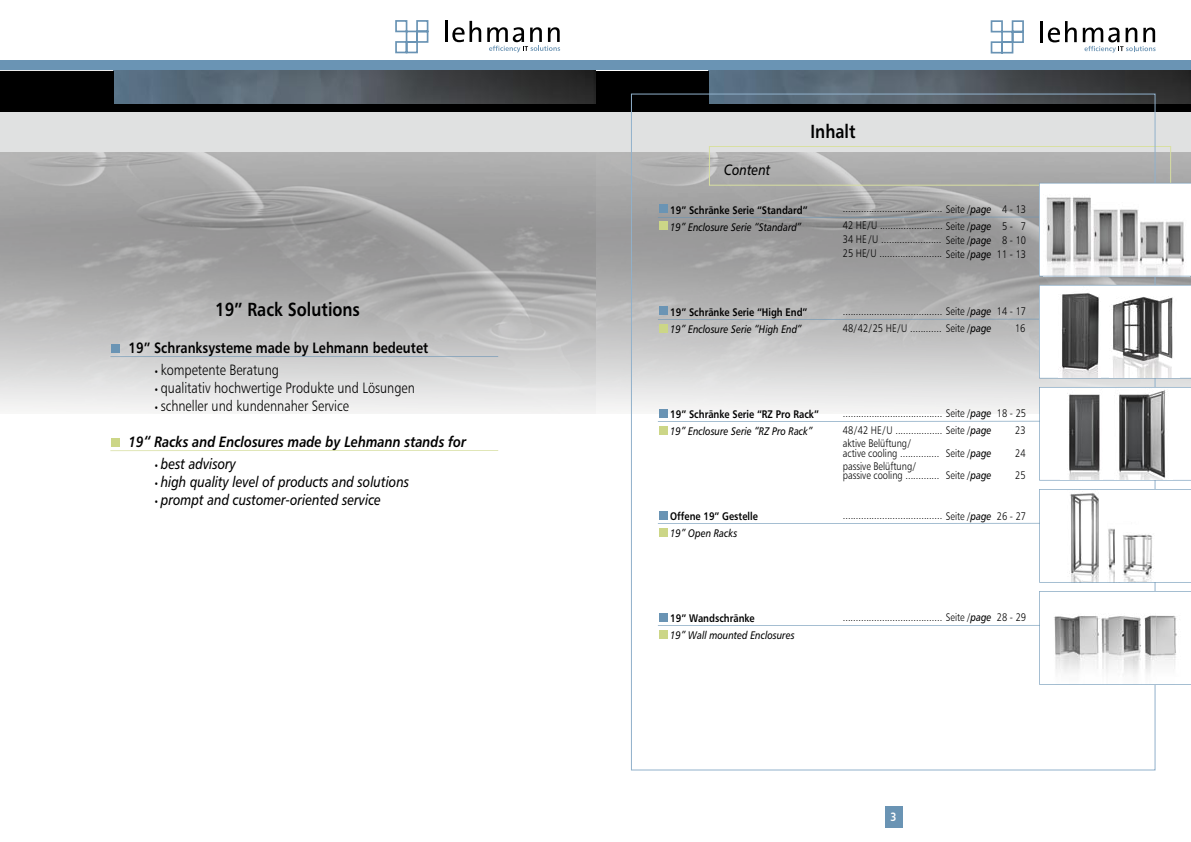
<style>
.page{position:relative;width:1191px;height:842px;background:#fff}
.page>*{position:absolute;margin:0;border:0;box-sizing:border-box;transform-origin:0 0}
.t1{font:19px "Humanist 777 BT Bold B";color:#000;scale:.85 1}
.t2{font:15px "Humanist 777 BT Italic B";color:#000;scale:.85 1}
.t3{font:15px "Humanist 777 BT Light B";color:#000;scale:.85 1}
.t4{font:15px "Humanist 777 BT Bold Italic B";color:#000;scale:.85 1}
.t5{font:15px "Humanist 777 BT Bold B";color:#000;scale:.85 1}
.t6{font:12px "Humanist 777 BT Bold B";color:#fff;scale:.85 1}
.t7{font:11px/17px "Humanist 777 BT Light B";color:#000;scale:.85 1}
.t8{font:11px "Humanist 777 BT Italic B";color:#000;scale:.85 1}
.t9{font:11px "Humanist 777 BT Bold B";color:#000;scale:.85 1}
.s1{font-size:9px}
.s2{font-family:"Humanist 777 BT Light B";font-size:9px}
.s3{font-family:"Humanist 777 BT Italic B"}
</style>
<div class="page">
<img style="left:709px;top:72px;width:482px;height:32px">
<div style="left:595px;top:111px;width:596px;height:41px;background:#e0e1e1"></div>
<svg style="left:709px;top:71px;width:482px;height:1px"></svg>
<div style="left:595px;top:61px;width:596px;height:9px;background:#6a94b4"></div>
<div style="left:595px;top:71px;width:114px;height:34px;background:#000"></div>
<div style="left:595px;top:104px;width:596px;height:8px;background:#000"></div>
<svg style="left:631px;top:94px;width:524px;height:676px"></svg>
<div style="left:884px;top:806px;width:18px;height:22px;background:#6a94b4"></div>
<div style="left:0;top:111px;width:595px;height:41px;background:#e0e1e1"></div>
<img style="left:113px;top:71px;width:482px;height:33px">
<div style="left:0;top:61px;width:595px;height:9px;background:#6a94b4"></div>
<div style="left:0;top:71px;width:113px;height:33px;background:#000"></div>
<div style="left:0;top:104px;width:595px;height:8px;background:#000"></div>
<hr style="left:1040px;top:21px;width:3px;height:21px;background:#000">
<svg style="left:1047px;top:21px;width:29px;height:21px"></svg>
<svg style="left:1082px;top:28px;width:73px;height:25px"></svg>
<svg style="left:990px;top:20px;width:34px;height:34px"></svg>
<hr style="left:445px;top:21px;width:2px;height:21px;background:#000">
<svg style="left:452px;top:21px;width:29px;height:21px"></svg>
<svg style="left:487px;top:27px;width:73px;height:25px"></svg>
<svg style="left:395px;top:20px;width:34px;height:34px"></svg>
<svg style="left:110px;top:356px;width:388px;height:1px"></svg>
<div style="left:111px;top:344px;width:9px;height:9px;background:#6a94b4"></div>
<svg style="left:110px;top:450px;width:388px;height:1px"></svg>
<div style="left:111px;top:438px;width:9px;height:9px;background:#ccd687"></div>
<svg style="left:658px;top:285px;width:533px;height:93px;background:#c5c5c6"></svg>
<svg style="left:658px;top:146px;width:533px;height:130px;background:#afafaf"></svg>
<img style="left:1058px;top:286px;width:42px;height:92px">
<div style="left:1109px;top:286px;width:70px;height:92px;background:#fff"></div>
<img style="left:1112px;top:296px;width:61px;height:82px">
<svg style="left:658px;top:489px;width:533px;height:94px"></svg>
<svg style="left:658px;top:591px;width:533px;height:94px"></svg>
<svg style="left:658px;top:387px;width:533px;height:93px"></svg>
<div style="left:1116px;top:525px;width:46px;height:57px;background:#fff"></div>
<img style="left:1123px;top:534px;width:31px;height:48px">
<img style="left:1060px;top:389px;width:43px;height:91px">
<img style="left:1114px;top:389px;width:58px;height:91px">
<h1 class="t1" style="left:215px;top:297px;width:172px">19” Rack Solutions</h1>
<h2 class="t5" style="left:129px;top:338px;width:354px">19” Schranksysteme made by Lehmann bedeutet</h2>
<h2 class="t3" style="left:154px;top:360px;width:148px"><span class="s1">•</span> kompetente Beratung</h2>
<h2 class="t3" style="left:154px;top:378px;width:308px"><span class="s1">•</span> qualitativ hochwertige Produkte und Lösungen</h2>
<h2 class="t3" style="left:154px;top:396px;width:231px"><span class="s1">•</span> schneller und kundennaher Service</h2>
<h2 class="t4" style="left:129px;top:432px;width:399px">19“ Racks and Enclosures made by Lehmann stands for</h2>
<h2 class="t2" style="left:154px;top:454px;width:98px"><span class="s2">•</span> best advisory</h2>
<h2 class="t2" style="left:154px;top:472px;width:301px"><span class="s2">•</span> high quality level of products and solutions</h2>
<h2 class="t2" style="left:154px;top:490px;width:268px"><span class="s2">•</span> prompt and customer-oriented service</h2>
<h2 class="t2" style="left:724px;top:160px;width:56px">Content</h2>
<h1 class="t1" style="left:810px;top:120px;width:54px">Inhalt</h1>
<p class="t9" style="left:670px;top:203px;width:163px">19” Schränke Serie “Standard”</p>
<p class="t8" style="left:670px;top:220px;width:156px">19” Enclosure Serie “Standard”</p>
<p class="t9" style="left:670px;top:305px;width:163px">19” Schränke Serie “High End”</p>
<p class="t8" style="left:670px;top:322px;width:156px">19” Enclosure Serie “High End”</p>
<p class="t7" style="left:843px;top:200px;width:217px">...................................... Seite /<span class="s3">page</span> 4 - 13<br>42 HE/U ........................ Seite /<span class="s3">page</span> 5 - 7</p>
<p class="t7" style="left:843px;top:232px;width:217px;line-height:14px">34 HE /U ....................... Seite /<span class="s3">page</span> 8 - 10<br>25 HE/U ........................ Seite /<span class="s3">page</span> 11 - 13</p>
<p class="t7" style="left:843px;top:302px;width:217px">...................................... Seite /<span class="s3">page</span> 14 - 17<br>48/42/25 HE/U ............ Seite /<span class="s3">page</span></p>
<p class="t7" style="left:1015px;top:319px;width:14px">16</p>
<p class="t9" style="left:670px;top:407px;width:176px">19” Schränke Serie “RZ Pro Rack”</p>
<p class="t8" style="left:670px;top:424px;width:169px">19” Enclosure Serie “RZ Pro Rack”</p>
<p class="t9" style="left:670px;top:509px;width:104px">Offene 19” Gestelle</p>
<p class="t8" style="left:670px;top:526px;width:80px">19” Open Racks</p>
<p class="t7" style="left:843px;top:405px;width:217px">...................................... Seite /<span class="s3">page</span> 18 - 25<br>48/42 HE/U .................. Seite /<span class="s3">page</span></p>
<p class="t7" style="left:843px;top:438px;width:115px;line-height:9.5px">aktive Belüftung/<br>active cooling ...............</p>
<p class="t7" style="left:843px;top:461px;width:115px;line-height:9.5px">passive Belüftung/ passive cooling .............</p>
<p class="t7" style="left:1015px;top:422px;width:14px">23</p>
<p class="t7" style="left:945px;top:444px;width:55px">Seite /<span class="s3">page</span></p>
<p class="t7" style="left:1015px;top:444px;width:14px">24</p>
<p class="t7" style="left:945px;top:467px;width:55px">Seite /<span class="s3">page</span></p>
<p class="t7" style="left:1015px;top:467px;width:14px">25</p>
<p class="t7" style="left:843px;top:507px;width:217px">...................................... Seite /<span class="s3">page</span> 26 - 27</p>
<p class="t9" style="left:670px;top:611px;width:101px">19” Wandschränke</p>
<p class="t8" style="left:670px;top:628px;width:148px">19” Wall mounted Enclosures</p>
<p class="t7" style="left:842px;top:609px;width:217px">...................................... Seite /<span class="s3">page</span> 28 - 29</p>
<p class="t6" style="left:890px;top:810px;width:9px">3</p>
</div>
